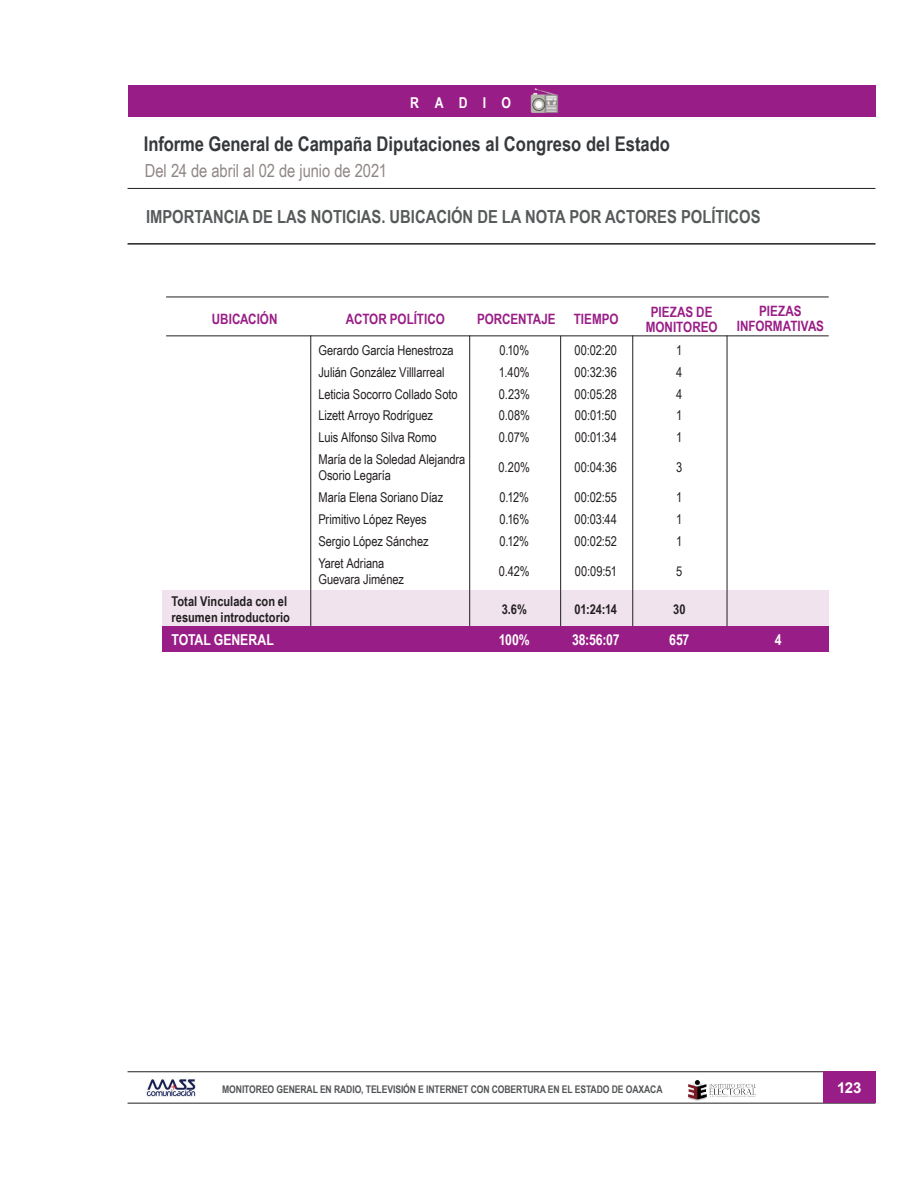
<style>
.page{position:relative;width:918px;height:1188px;background:#fff}
.page>*{position:absolute;margin:0;border:0;box-sizing:border-box;transform-origin:0 0}
.t1{font:700 20.25px "Arial Narrow";color:#36393c}
.t2{font:700 18px "Arial Narrow";color:#575a5b}
.t3{font:18px "Arial Narrow";letter-spacing:-.005em;color:#908785}
.t4{font:700 15px "Arial Narrow";letter-spacing:-.005em;color:#fff}
.t5{font:700 15px "Arial";color:#fff}
.t6{font:700 14.25px/15px "Arial Narrow";color:#991d86;text-align:center}
.t7{font:13.5px/16.2px "Arial Narrow";letter-spacing:-.005em;color:#231f20}
.t8{font:700 13.5px/16.2px "Arial Narrow";color:#231f20}
.t9{font:700 10.5px "Arial Narrow";letter-spacing:-.01em;color:#515456}
</style>
<div class="page">
<img style="left:146px;top:1079px;width:50px;height:18px">
<hr style="left:128px;top:1072px;width:747px;height:1px;background:#231f20">
<hr style="left:128px;top:1103px;width:747px;height:1px;background:#231f20">
<div style="left:823px;top:1072px;width:52px;height:31px;background:#991d86"></div>
<img style="left:688px;top:1080px;width:68px;height:21px">
<hr style="left:128px;top:243px;width:747px;height:2px;background:#231f20">
<hr style="left:128px;top:188px;width:747px;height:1px;background:#231f20">
<div style="left:128px;top:85px;width:747px;height:32px;background:#991d86"></div>
<img style="left:530px;top:88px;width:29px;height:25px">
<div style="left:162px;top:590px;width:667px;height:40px;background:#f0e3ee"></div>
<hr style="left:166px;top:297px;width:663px;height:1px;background:#231f20">
<hr style="left:166px;top:335px;width:663px;height:1px;background:#231f20">
<hr style="left:560px;top:336px;width:1px;height:291px;background:#231f20">
<hr style="left:632px;top:335px;width:1px;height:292px;background:#231f20">
<hr style="left:310px;top:336px;width:1px;height:292px;background:#231f20">
<hr style="left:469px;top:336px;width:1px;height:292px;background:#231f20">
<hr style="left:727px;top:335px;width:1px;height:292px;background:#231f20">
<div style="left:162px;top:627px;width:666px;height:25px;background:#991d86"></div>
<p class="t4" style="left:410px;top:91px;width:102px">RADIO</p>
<h1 class="t1" style="left:144px;top:128px;width:528px">Informe General de Campaña Diputaciones al Congreso del Estado</h1>
<h2 class="t3" style="left:145px;top:157px;width:244px">Del 24 de abril al 02 de junio de 2021</h2>
<h2 class="t2" style="left:146px;top:204px;width:616px">IMPORTANCIA DE LAS NOTICIAS. UBICACIÓN DE LA NOTA POR ACTORES POLÍTICOS</h2>
<p class="t6" style="left:212px;top:310px;width:67px">UBICACIÓN</p>
<p class="t6" style="left:346px;top:310px;width:100px">ACTOR POLÍTICO</p>
<p class="t6" style="left:477px;top:310px;width:80px">PORCENTAJE</p>
<p class="t6" style="left:574px;top:310px;width:46px">TIEMPO</p>
<p class="t6" style="left:646px;top:304px;width:73px">PIEZAS DE<br>MONITOREO</p>
<p class="t6" style="left:737px;top:303px;width:89px">PIEZAS<br>INFORMATIVAS</p>
<p class="t7" style="left:318px;top:341px;width:137px">Gerardo García Henestroza</p>
<p class="t7" style="left:499px;top:341px;width:31px">0.10%</p>
<p class="t7" style="left:574px;top:341px;width:44px">00:02:20</p>
<p class="t7" style="left:676px;top:341px;width:8px">1</p>
<p class="t7" style="left:318px;top:363px;width:128px">Julián González Villlarreal</p>
<p class="t7" style="left:499px;top:363px;width:32px">1.40%</p>
<p class="t7" style="left:575px;top:363px;width:44px">00:32:36</p>
<p class="t7" style="left:676px;top:363px;width:8px">4</p>
<p class="t7" style="left:318px;top:385px;width:141px">Leticia Socorro Collado Soto</p>
<p class="t7" style="left:499px;top:385px;width:33px">0.23%</p>
<p class="t7" style="left:574px;top:385px;width:44px">00:05:28</p>
<p class="t7" style="left:676px;top:385px;width:8px">4</p>
<p class="t7" style="left:318px;top:407px;width:116px">Lizett Arroyo Rodríguez</p>
<p class="t7" style="left:499px;top:407px;width:33px">0.08%</p>
<p class="t7" style="left:575px;top:407px;width:44px">00:01:50</p>
<p class="t7" style="left:676px;top:407px;width:8px">1</p>
<p class="t7" style="left:318px;top:429px;width:120px">Luis Alfonso Silva Romo</p>
<p class="t7" style="left:499px;top:429px;width:32px">0.07%</p>
<p class="t7" style="left:575px;top:429px;width:44px">00:01:34</p>
<p class="t7" style="left:676px;top:429px;width:8px">1</p>
<p class="t7" style="left:318px;top:451px;width:149px">María de la Soledad Alejandra<br>Osorio Legaría</p>
<p class="t7" style="left:499px;top:459px;width:33px">0.20%</p>
<p class="t7" style="left:574px;top:459px;width:44px">00:04:36</p>
<p class="t7" style="left:676px;top:459px;width:8px">3</p>
<p class="t7" style="left:318px;top:489px;width:126px">María Elena Soriano Díaz</p>
<p class="t7" style="left:500px;top:489px;width:31px">0.12%</p>
<p class="t7" style="left:574px;top:489px;width:44px">00:02:55</p>
<p class="t7" style="left:676px;top:489px;width:8px">1</p>
<p class="t7" style="left:318px;top:510px;width:110px">Primitivo López Reyes</p>
<p class="t7" style="left:499px;top:510px;width:31px">0.16%</p>
<p class="t7" style="left:574px;top:510px;width:44px">00:03:44</p>
<p class="t7" style="left:676px;top:510px;width:8px">1</p>
<p class="t7" style="left:318px;top:532px;width:112px">Sergio López Sánchez</p>
<p class="t7" style="left:499px;top:532px;width:31px">0.12%</p>
<p class="t7" style="left:575px;top:532px;width:44px">00:02:52</p>
<p class="t7" style="left:676px;top:532px;width:8px">1</p>
<p class="t7" style="left:318px;top:554px;width:87px">Yaret Adriana<br>Guevara Jiménez</p>
<p class="t7" style="left:499px;top:562px;width:32px">0.42%</p>
<p class="t7" style="left:575px;top:562px;width:44px">00:09:51</p>
<p class="t7" style="left:676px;top:562px;width:8px">5</p>
<p class="t8" style="left:172px;top:592px;width:120px">Total Vinculada con el resumen introductorio</p>
<p class="t8" style="left:502px;top:600px;width:27px">3.6%</p>
<p class="t8" style="left:575px;top:600px;width:44px">01:24:14</p>
<p class="t8" style="left:673px;top:600px;width:14px">30</p>
<p class="t4" style="left:172px;top:628px;width:104px">TOTAL GENERAL</p>
<p class="t4" style="left:499px;top:628px;width:32px">100%</p>
<p class="t4" style="left:572px;top:628px;width:49px">38:56:07</p>
<p class="t4" style="left:669px;top:628px;width:22px">657</p>
<p class="t4" style="left:775px;top:628px;width:8px">4</p>
<p class="t9" style="left:222px;top:1081px;width:442px">MONITOREO GENERAL EN RADIO, TELEVISIÓN E INTERNET CON COBERTURA EN EL ESTADO DE OAXACA</p>
<p class="t5" style="left:837px;top:1077px;width:26px">123</p>
</div>
